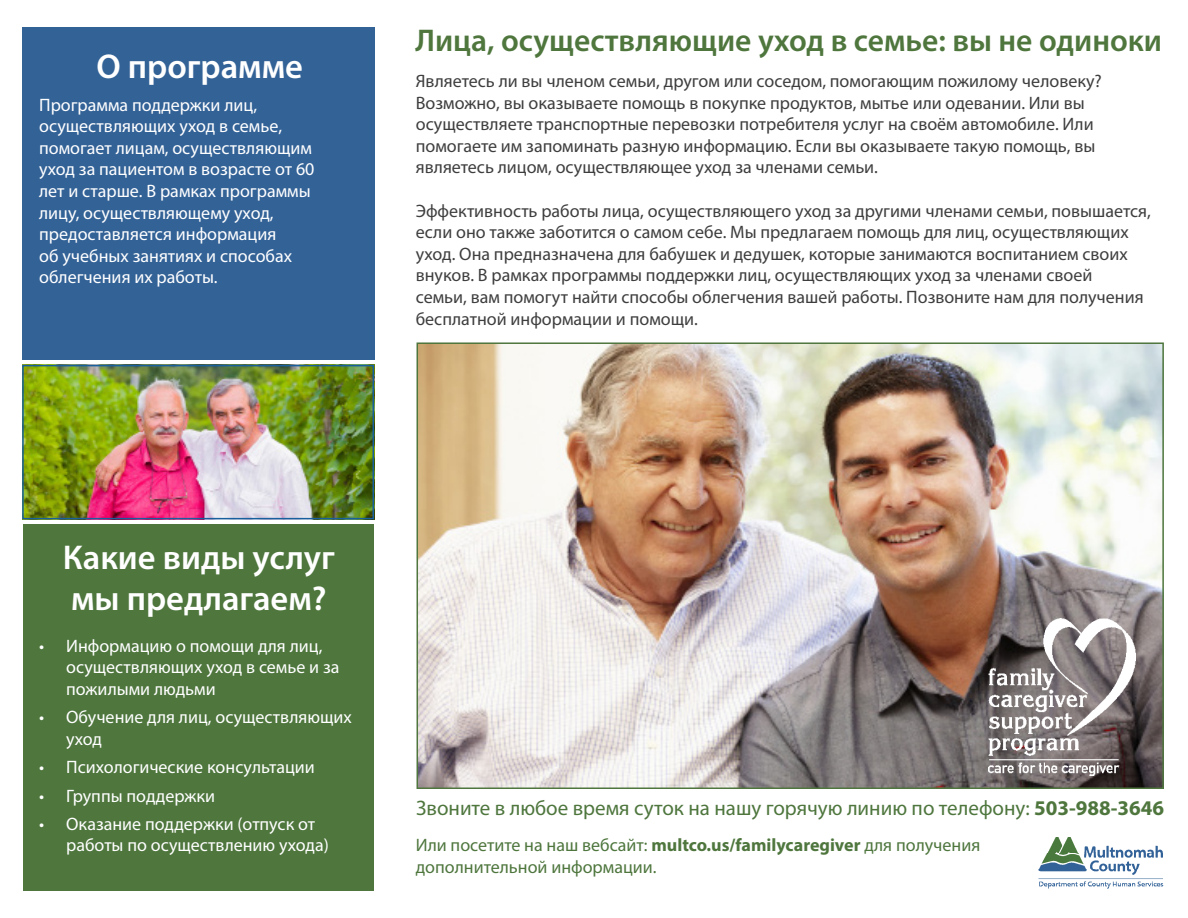
<style>
.page{position:relative;width:1188px;height:918px;background:#fff}
.page>*{position:absolute;margin:0;border:0;box-sizing:border-box;transform-origin:0 0}
.t1{font:600 34.5px/41.4px "Myriad Pro";color:#fff}
.t2{font:600 31.5px "Myriad Pro";color:#4e763d}
.t3{font:21px "Myriad Pro";color:#4e763d}
.t4{font:18px/21.6px "Myriad Pro";color:#3e3e3f}
.t5{font:18px/21.6px "Myriad Pro";color:#fff}
.t6{font:18px/22.5px "Myriad Pro";color:#4e763d}
.s1{font-weight:700}
</style>
<div class="page">
<div style="left:23px;top:27px;width:352px;height:332px;background:#336297"></div>
<img style="left:420px;top:345px;width:741px;height:441px">
<div style="left:417px;top:342px;width:747px;height:447px;border:2px solid #4e763d"></div>
<div style="left:23px;top:525px;width:351px;height:366px;background:#4e763d"></div>
<img style="left:988px;top:619px;width:148px;height:156px">
<img style="left:1038px;top:837px;width:126px;height:52px">
<img style="left:25px;top:368px;width:346px;height:148px">
<div style="left:22px;top:365px;width:352px;height:154px;border:2px solid #175f9d"></div>
<p class="t1" style="left:96px;top:45px;width:208px">О программе</p>
<p class="t5" style="left:39px;top:93px;width:277px">Программа поддержки лиц, осуществляющих уход в семье, помогает лицам, осуществляющим уход за пациентом в возрасте от 60 лет и старше. В рамках программы лицу, осуществляющему уход, предоставляется информация<br>об учебных занятиях и способах облегчения их работы.</p>
<p class="t2" style="left:415px;top:20px;width:748px">Лица, осуществляющие уход в семье: вы не одиноки</p>
<p class="t4" style="left:416px;top:70px;width:688px">Являетесь ли вы членом семьи, другом или соседом, помогающим пожилому человеку?<br>Возможно, вы оказываете помощь в покупке продуктов, мытье или одевании. Или вы осуществляете транспортные перевозки потребителя услуг на своём автомобиле. Или помогаете им запоминать разную информацию. Если вы оказываете такую помощь, вы являетесь лицом, осуществляющее уход за членами семьи.</p>
<p class="t4" style="left:416px;top:199px;width:737px">Эффективность работы лица, осуществляющего уход за другими членами семьи, повышается, если оно также заботится о самом себе. Мы предлагаем помощь для лиц, осуществляющих уход. Она предназначена для бабушек и дедушек, которые занимаются воспитанием своих внуков. В рамках программы поддержки лиц, осуществляющих уход за членами своей<br>семьи, вам помогут найти способы облегчения вашей работы. Позвоните нам для получения бесплатной информации и помощи.</p>
<p class="t1" style="left:63px;top:536px;width:274px">Какие виды услуг мы предлагаем?</p>
<p class="t5" style="left:66px;top:635px;width:275px;text-indent:-27px">• Информацию о помощи для лиц, осуществляющих уход в семье и за пожилыми людьми</p>
<p class="t5" style="left:66px;top:706px;width:287px;text-indent:-27px">• Обучение для лиц, осуществляющих уход</p>
<p class="t5" style="left:39px;top:756px;width:277px">• Психологические консультации</p>
<p class="t5" style="left:39px;top:784px;width:177px">• Группы поддержки</p>
<p class="t5" style="left:66px;top:813px;width:264px;text-indent:-27px">• Оказание поддержки (отпуск от работы по осуществлению ухода)</p>
<p class="t3" style="left:416px;top:795px;width:750px">Звоните в любое время суток на нашу горячую линию по телефону: <span class="s1">503-988-3646</span></p>
<p class="t6" style="left:416px;top:833px;width:566px">Или посетите на наш вебсайт: <span class="s1">multco.us/familycaregiver</span> для получения дополнительной информации.</p>
</div>
